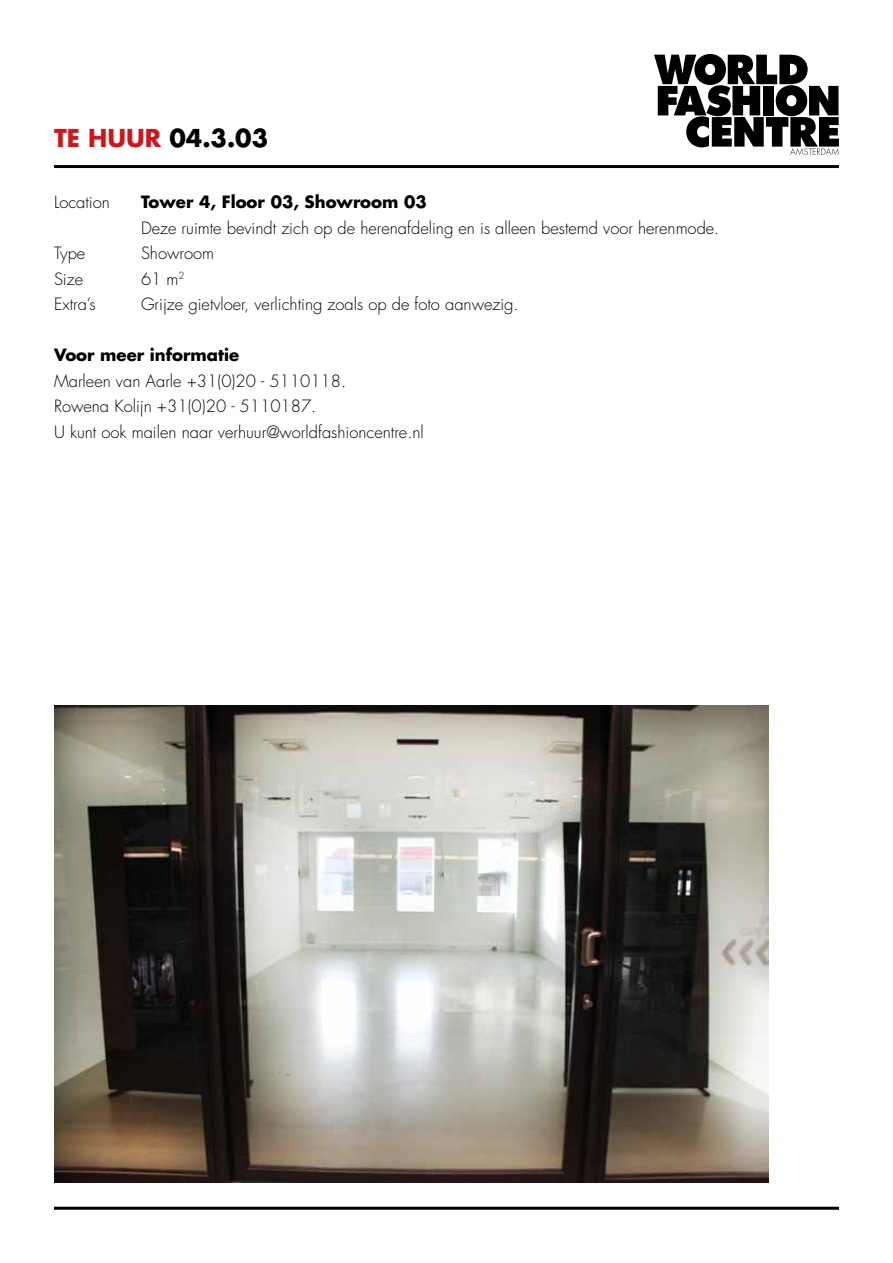
<style>
.page{position:relative;width:893px;height:1263px;background:#fff}
.page>*{position:absolute;margin:0;border:0;box-sizing:border-box;transform-origin:0 0}
.t1{font:700 24px "Futura";color:#000}
.t2{font:300 16.5px/25.5px "Futura";color:#000}
.t3{font:700 16.5px "Futura";color:#000}
.s1{color:#cd171a}
</style>
<div class="page">
<svg style="left:654px;top:54px;width:185px;height:101px"></svg>
<img style="left:54px;top:706px;width:714px;height:476px">
<hr style="left:54px;top:165px;width:785px;height:3px;background:#000">
<hr style="left:54px;top:1207px;width:785px;height:3px;background:#000">
<h1 class="t1" style="left:54px;top:121px;width:216px"><span class="s1">TE HUUR</span> 04.3.03</h1>
<p class="t2" style="left:54px;top:190px;width:57px">Location</p>
<p class="t3" style="left:141px;top:190px;width:287px">Tower 4, Floor 03, Showroom 03</p>
<p class="t2" style="left:141px;top:215px;width:580px">Deze ruimte bevindt zich op de herenafdeling en is alleen bestemd voor herenmode.</p>
<p class="t2" style="left:54px;top:241px;width:33px">Type</p>
<p class="t2" style="left:141px;top:241px;width:75px">Showroom</p>
<p class="t2" style="left:54px;top:266px;width:31px">Size</p>
<p class="t2" style="left:141px;top:266px;width:45px">61 m<sup>2</sup></p>
<p class="t2" style="left:54px;top:292px;width:43px">Extra’s</p>
<p class="t2" style="left:141px;top:292px;width:379px">Grijze gietvloer, verlichting zoals op de foto aanwezig.</p>
<p class="t3" style="left:54px;top:343px;width:187px">Voor meer informatie</p>
<p class="t2" style="left:54px;top:368px;width:371px">Marleen van Aarle +31(0)20 - 5110118.<br>Rowena Kolijn +31(0)20 - 5110187.<br>U kunt ook mailen naar verhuur@worldfashioncentre.nl</p>
</div>
